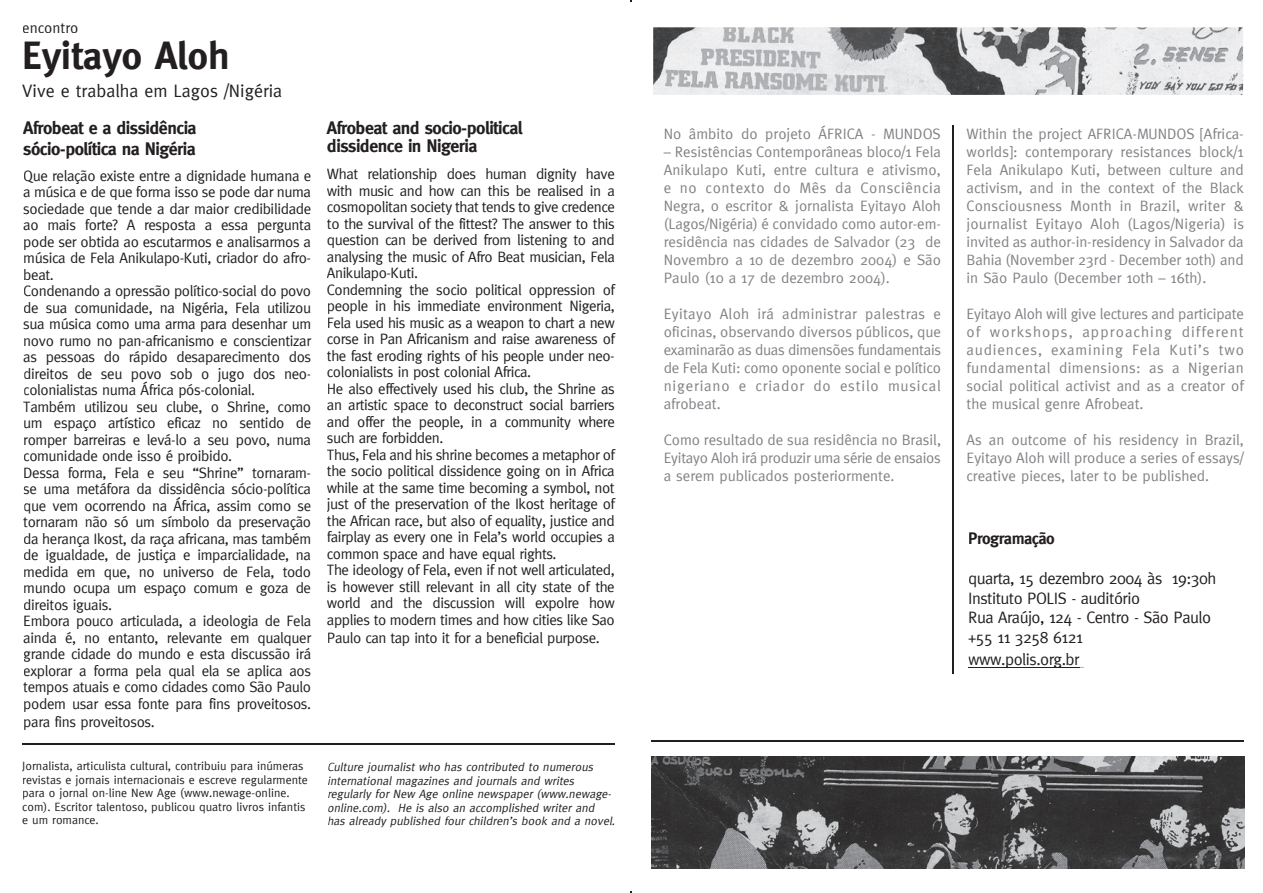
<style>
.page{position:relative;width:1263px;height:893px;background:#fff}
.page>*{position:absolute;margin:0;border:0;box-sizing:border-box;transform-origin:0 0}
.t1{font:700 39px "Meta";color:#231f20}
.t2{font:700 18px/21px "Meta";letter-spacing:-.03em;color:#231f20}
.t3{font:18px "Meta";color:#231f20}
.t4{font:16.5px/19.8px "Meta";letter-spacing:-.03em;color:#231f20}
.t5{font:700 16.5px "Meta";letter-spacing:-.03em;color:#231f20}
.t6{font:15px/16.5px "Meta";letter-spacing:-.025em;color:#231f20}
.t7{font:15px/18px "Meta";color:#808285;text-align:justify}
.t8{font:15px "Meta";color:#231f20}
.t9{font:italic 12px/13.5px "Meta";color:#231f20}
.t10{font:12px/13.5px "Meta";color:#231f20}
</style>
<div class="page">
<hr style="left:24px;top:382px;width:230px;height:1px;background:#231f20">
<hr style="left:24px;top:497px;width:287px;height:1px;background:#231f20">
<hr style="left:22px;top:743px;width:593px;height:1px;background:#231f20">
<hr style="left:968px;top:667px;width:112px;height:1px;background:#231f20">
<hr style="left:651px;top:740px;width:593px;height:1px;background:#231f20">
<img style="left:652px;top:757px;width:592px;height:111px">
<svg style="left:653px;top:27px;width:591px;height:68px"></svg>
<hr style="left:952px;top:125px;width:2px;height:549px;background:#231f20">
<p class="t8" style="left:22px;top:19px;width:58px">encontro</p>
<h1 class="t1" style="left:22px;top:33px;width:209px">Eyitayo Aloh</h1>
<p class="t3" style="left:22px;top:81px;width:261px">Vive e trabalha em Lagos /Nigéria</p>
<p class="t2" style="left:23px;top:117px;width:175px">Afrobeat e a dissidência sócio-política na Nigéria</p>
<p class="t6" style="left:23px;top:167px;width:289px">Que relação existe entre a dignidade humana e a música e de que forma isso se pode dar numa sociedade que tende a dar maior credibilidade ao mais forte? A resposta a essa pergunta pode ser obtida ao escutarmos e analisarmos a música de Fela Anikulapo-Kuti, criador do afro&shy;beat.<br>Condenando a opressão político-social do povo de sua comunidade, na Nigéria, Fela utilizou sua música como uma arma para desenhar um novo rumo no pan-africanismo e conscientizar as pessoas do rápido desaparecimento dos</p>
<p class="t6" style="left:23px;top:381px;width:233px">colonialistas numa África pós-colonial.</p>
<p class="t6" style="left:23px;top:365px;width:289px">direitos de seu povo sob o jugo dos neo-</p>
<p class="t6" style="left:23px;top:398px;width:289px">Também utilizou seu clube, o Shrine, como um espaço artístico eficaz no sentido de romper barreiras e levá-lo a seu povo, numa comunidade onde isso é proibido.<br>Dessa forma, Fela e seu “Shrine” tornaram-</p>
<p class="t6" style="left:23px;top:497px;width:289px">que vem ocorrendo na África, assim como se</p>
<p class="t6" style="left:23px;top:480px;width:289px">se uma metáfora da dissidência sócio-política</p>
<p class="t6" style="left:23px;top:513px;width:289px">tornaram não só um símbolo da preservação da herança Ikost, da raça africana, mas também de igualdade, de justiça e imparcialidade, na medida em que, no universo de Fela, todo mundo ocupa um espaço comum e goza de direitos iguais.<br>Embora pouco articulada, a ideologia de Fela ainda é, no entanto, relevante em qualquer grande cidade do mundo e esta discussão irá explorar a forma pela qual ela se aplica aos tempos atuais e como cidades como São Paulo podem usar essa fonte para fins proveitosos.</p>
<p class="t6" style="left:23px;top:713px;width:133px">para fins proveitosos.</p>
<p class="t2" style="left:327px;top:119px;width:197px;line-height:18px">Afrobeat and socio-political dissidence in Nigeria</p>
<p class="t6" style="left:327px;top:165px;width:289px">What relationship does human dignity have with music and how can this be realised in a cosmopolitan society that tends to give credence to the survival of the fittest? The answer to this question can be derived from listening to and analysing the music of Afro Beat musician, Fela Anikulapo-Kuti.<br>Condemning the socio political oppression of people in his immediate environment Nigeria, Fela used his music as a weapon to chart a new corse in Pan Africanism and raise awareness of the fast eroding rights of his people under neo&shy;colonialists in post colonial Africa.<br>He also effectively used his club, the Shrine as an artistic space to deconstruct social barriers and offer the people, in a community where such are forbidden.<br>Thus, Fela and his shrine becomes a metaphor of the socio political dissidence going on in Africa while at the same time becoming a symbol, not just of the preservation of the Ikost heritage of the African race, but also of equality, justice and fairplay as every one in Fela’s world occupies a common space and have equal rights.<br>The ideology of Fela, even if not well articulated, is however still relevant in all city state of the world and the discussion will expolre how applies to modern times and how cities like Sao</p>
<p class="t6" style="left:327px;top:629px;width:274px">Paulo can tap into it for a beneficial purpose.</p>
<p class="t10" style="left:22px;top:759px;width:287px">Jornalista, articulista cultural, contribuiu para inúmeras revistas e jornais internacionais e escreve regularmente para o jornal on-line New Age (www.newage-online. com). Escritor talentoso, publicou quatro livros infantis e um romance.</p>
<p class="t9" style="left:327px;top:760px;width:292px">Culture journalist who has contributed to numerous international magazines and journals and writes regularly for New Age online newspaper (www.newage&shy;online.com). He is also an accomplished writer and has already published four children’s book and a novel.</p>
<p class="t7" style="left:664px;top:125px;width:279px">No âmbito do projeto ÁFRICA - MUNDOS</p>
<p class="t7" style="left:664px;top:143px;width:279px">– Resistências Contemporâneas bloco/1 Fela Anikulapo Kuti, entre cultura e ativismo, e no contexto do Mês da Consciência Negra, o escritor &amp; jornalista Eyitayo Aloh (Lagos/Nigéria) é convidado como autor-em&shy;residência nas cidades de Salvador (23 de Novembro a 10 de dezembro 2004) e São Paulo (10 a 17 de dezembro 2004).</p>
<p class="t7" style="left:664px;top:305px;width:279px">Eyitayo Aloh irá administrar palestras e oficinas, observando diversos públicos, que examinarão as duas dimensões fundamentais de Fela Kuti: como oponente social e político nigeriano e criador do estilo musical afrobeat.</p>
<p class="t7" style="left:664px;top:431px;width:279px">Como resultado de sua residência no Brasil, Eyitayo Aloh irá produzir uma série de ensaios a serem publicados posteriormente.</p>
<p class="t7" style="left:966px;top:125px;width:279px">Within the project AFRICA-MUNDOS [Africa&shy;worlds]: contemporary resistances block/1<br>Fela Anikulapo Kuti, between culture and activism, and in the context of the Black Consciousness Month in Brazil, writer &amp; journalist Eyitayo Aloh (Lagos/Nigeria) is invited as author-in-residency in Salvador da Bahia (November 23rd - December 10th) and in São Paulo (December 10th – 16th).</p>
<p class="t7" style="left:966px;top:305px;width:279px">Eyitayo Aloh will give lectures and participate of workshops, approaching different audiences, examining Fela Kuti’s two fundamental dimensions: as a Nigerian social political activist and as a creator of the musical genre Afrobeat.</p>
<p class="t7" style="left:966px;top:431px;width:279px">As an outcome of his residency in Brazil, Eyitayo Aloh will produce a series of essays/ creative pieces, later to be published.</p>
<p class="t5" style="left:968px;top:529px;width:88px">Programação</p>
<p class="t4" style="left:968px;top:568px;width:250px">quarta, 15 dezembro 2004 às 19:30h<br>Instituto POLIS - auditório<br>Rua Araújo, 124 - Centro - São Paulo +55 11 3258 6121</p>
<p class="t4" style="left:968px;top:649px;width:113px">www.polis.org.br</p>
</div>
